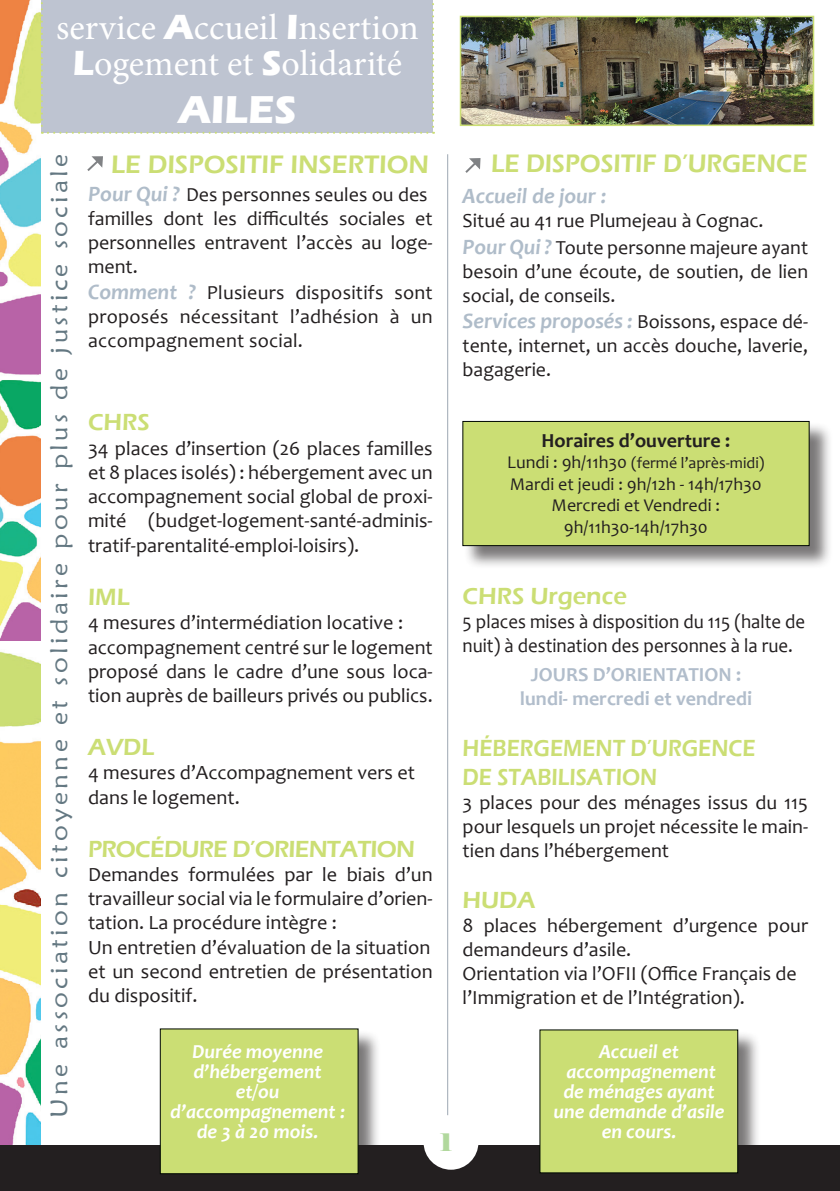
<style>
.page{position:relative;width:840px;height:1191px;background:#fff}
.page>*{position:absolute;margin:0;border:0;box-sizing:border-box;transform-origin:0 0}
.t1{font:700 40px "Eras ITC";color:#fff}
.t2{font:36px "Minion Pro";color:#fff}
.t3{font:600 26px "Eras ITC";color:#cbde74;scale:.96 1}
.t4{font:600 26px "Eras ITC";color:#cbde74}
.t5{font:600 24.2px "Eras ITC";color:#cbde74}
.t6{font:24px "Maiandra GD";letter-spacing:.13em;color:#647882;scale:1.09 1}
.t7{font:600 24px "Eras ITC";color:#cbde74;scale:.9 1}
.t8{font:600 24px "Eras ITC";color:#cbde74}
.t9{font:600 24px "Eras ITC";letter-spacing:-.03em;color:#cbde74}
.t10{font:24px "Elephant";color:#b1d89d}
.t11{font:italic 700 22px "Candara";color:#afbcc9}
.t12{font:20.2px/24.2px "Candara";color:#231f20;text-align:justify}
.t13{font:20px/24px "Candara";color:#231f20;text-align:justify}
.t14{font:italic 700 20px "Candara";color:#fff}
.t15{font:20px/24px "Candara";color:#231f20;scale:.94 1}
.t16{font:700 20px "Candara";color:#b1bdcb}
.t17{font:700 20px "Candara";color:#231f20}
.t18{font:18px "Candara";color:#231f20}
.t19{font:16px "Candara";color:#231f20}
.s1{font-family:"Eras ITC";font-weight:700}
.s2{font-weight:700;font-style:italic;font-size:22px;color:#afbcc9}
.s3{font-size:18px}
</style>
<div class="page">
<img style="left:0;top:652px;width:41px;height:493px">
<img style="left:0;top:0;width:41px;height:284px">
<img style="left:0;top:284px;width:41px;height:357px">
<div style="left:0;top:1145px;width:839px;height:46px;background:#231f20"></div>
<div style="left:423px;top:1114px;width:55px;height:55px;background:#fff;border-radius:50%"></div>
<div style="left:161px;top:1029px;width:220px;height:162px;background:#231f20;opacity:.6"></div>
<div style="left:160px;top:1028px;width:198px;height:146px;background:#cbde74;border:1px solid #000800"></div>
<div style="left:540px;top:1030px;width:220px;height:161px;background:#231f20;opacity:.6"></div>
<div style="left:539px;top:1029px;width:198px;height:144px;background:#cbde74"></div>
<div style="left:463px;top:422px;width:369px;height:147px;background:#231f20;opacity:.6"></div>
<div style="left:462px;top:421px;width:347px;height:125px;background:#cbde74;border:1px solid #000800"></div>
<svg style="left:465px;top:158px;width:15px;height:15px"></svg>
<svg style="left:87px;top:156px;width:16px;height:15px"></svg>
<div style="left:41px;top:0;width:393px;height:134px;background:#bec4d1"></div>
<hr style="left:447px;top:155px;width:1px;height:959px;background:#9da7b2">
<img style="left:462px;top:19px;width:348px;height:104px">
<div style="left:459px;top:16px;width:354px;height:110px;border:2px solid #cbde74"></div>
<p class="t2" style="left:56px;top:3px;width:364px">service <span class="s1">A</span>ccueil <span class="s1">I</span>nsertion</p>
<p class="t2" style="left:73px;top:39px;width:330px"><span class="s1">L</span>ogement et <span class="s1">S</span>olidarité</p>
<p class="t1" style="left:178px;top:87px;width:120px">AILES</p>
<p class="t6" style="left:44px;top:1117px;width:885px;rotate:-90deg">Une association citoyenne et solidaire pour plus de justice sociale</p>
<p class="t3" style="left:491px;top:149px;width:331px">LE DISPOSITIF D’URGENCE</p>
<p class="t4" style="left:111px;top:149px;width:319px">LE DISPOSITIF INSERTION</p>
<p class="t13" style="left:88px;top:182px;width:341px"><span class="s2">Pour Qui ?</span> Des personnes seules ou des</p>
<p class="t13" style="left:88px;top:206px;width:346px">familles dont les difficultés sociales et personnelles entravent l’accès au loge&shy;ment.</p>
<p class="t13" style="left:88px;top:281px;width:346px"><span class="s2">Comment ?</span> Plusieurs dispositifs sont proposés nécessitant l’adhésion à un accompagnement social.</p>
<p class="t11" style="left:462px;top:182px;width:145px">Accueil de jour :</p>
<p class="t13" style="left:462px;top:209px;width:302px">Situé au 41 rue Plumejeau à Cognac.</p>
<p class="t13" style="left:462px;top:235px;width:347px"><span class="s2">Pour Qui ?</span> Toute personne majeure ayant besoin d’une écoute, de soutien, de lien social, de conseils.</p>
<p class="t13" style="left:462px;top:309px;width:347px"><span class="s2">Services proposés :</span> Boissons, espace dé&shy;tente, internet, un accès douche, laverie, bagagerie.</p>
<p class="t8" style="left:88px;top:409px;width:63px">CHRS</p>
<p class="t12" style="left:88px;top:436px;width:346px">34 places d’insertion (26 places familles et 8 places isolés) : hébergement avec un accompagnement social global de proxi&shy;mité (budget-logement-santé-adminis&shy;tratif-parentalité-emploi-loisirs).</p>
<p class="t5" style="left:88px;top:583px;width:43px">IML</p>
<p class="t12" style="left:88px;top:610px;width:316px">4 mesures d’intermédiation locative :</p>
<p class="t12" style="left:88px;top:634px;width:346px">accompagnement centré sur le logement proposé dans le cadre d’une sous loca&shy;tion auprès de bailleurs privés ou publics.</p>
<p class="t8" style="left:88px;top:733px;width:68px">AVDL</p>
<p class="t12" style="left:88px;top:760px;width:328px">4 mesures d’Accompagnement vers et dans le logement.</p>
<p class="t9" style="left:88px;top:835px;width:328px">PROCÉDURE D’ORIENTATION</p>
<p class="t12" style="left:88px;top:862px;width:346px">Demandes formulées par le biais d’un travailleur social via le formulaire d’orien&shy;tation. La procédure intègre :</p>
<p class="t12" style="left:88px;top:934px;width:343px">Un entretien d’évaluation de la situation</p>
<p class="t12" style="left:88px;top:959px;width:346px">et un second entretien de présentation du dispositif.</p>
<p class="t17" style="left:541px;top:427px;width:190px">Horaires d’ouverture :</p>
<p class="t19" style="left:507px;top:453px;width:258px"><span class="s3">Lundi : 9h/11h30</span> (fermé l’après-midi)</p>
<p class="t18" style="left:509px;top:473px;width:253px">Mardi et jeudi : 9h/12h - 14h/17h30</p>
<p class="t18" style="left:551px;top:494px;width:170px">Mercredi et Vendredi :</p>
<p class="t18" style="left:563px;top:516px;width:145px">9h/11h30-14h/17h30</p>
<p class="t8" style="left:462px;top:582px;width:166px">CHRS Urgence</p>
<p class="t15" style="left:462px;top:609px;width:366px">5 places mises à disposition du 115 (halte de nuit) à destination des personnes à la rue.</p>
<p class="t16" style="left:530px;top:661px;width:211px">JOURS D’ORIENTATION :</p>
<p class="t16" style="left:519px;top:685px;width:233px">lundi- mercredi et vendredi</p>
<p class="t7" style="left:462px;top:734px;width:327px">HÉBERGEMENT D’URGENCE</p>
<p class="t7" style="left:462px;top:763px;width:217px">DE STABILISATION</p>
<p class="t13" style="left:462px;top:790px;width:347px">3 places pour des ménages issus du 115 pour lesquels un projet nécessite le main&shy;tien dans l’hébergement</p>
<p class="t8" style="left:462px;top:886px;width:74px">HUDA</p>
<p class="t13" style="left:462px;top:913px;width:347px">8 places hébergement d’urgence pour demandeurs d’asile.</p>
<p class="t13" style="left:462px;top:961px;width:335px">Orientation via l’OFII (Office Français de l’Immigration et de l’Intégration).</p>
<p class="t14" style="left:598px;top:1038px;width:81px">Accueil et</p>
<p class="t14" style="left:566px;top:1058px;width:151px">accompagnement</p>
<p class="t14" style="left:563px;top:1078px;width:153px">de ménages ayant</p>
<p class="t14" style="left:553px;top:1098px;width:172px">une demande d’asile</p>
<p class="t14" style="left:601px;top:1118px;width:76px">en cours.</p>
<p class="t14" style="left:192px;top:1038px;width:132px">Durée moyenne</p>
<p class="t14" style="left:193px;top:1058px;width:130px">d’hébergement</p>
<p class="t14" style="left:236px;top:1078px;width:45px">et/ou</p>
<p class="t14" style="left:170px;top:1098px;width:176px">d’accompagnement :</p>
<p class="t14" style="left:197px;top:1118px;width:123px">de 3 à 20 mois.</p>
<p class="t10" style="left:439px;top:1127px;width:14px">1</p>
</div>
